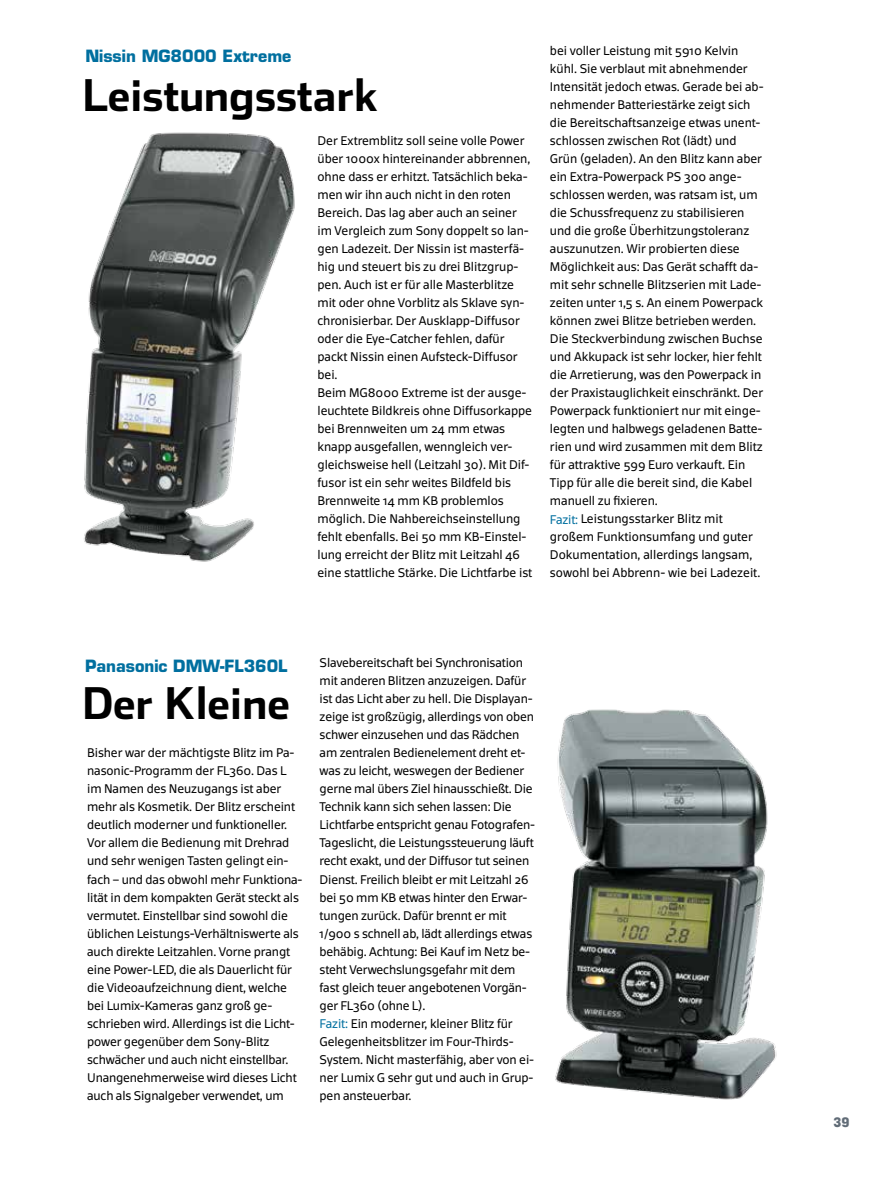
<style>
.page{position:relative;width:893px;height:1191px;background:#fff}
.page>*{position:absolute;margin:0;border:0;box-sizing:border-box;transform-origin:0 0}
.t1{font:700 43.5px "Stainless";color:#000}
.t2{font:700 16.5px "Eurostile LT Std";color:#006f9f}
.t3{font:800 13.5px "Memphis LT Std";color:#616c77;scale:.9 1}
.t4{font:12px/18px "Scuba OT";letter-spacing:-.005em;color:#000}
.s1{color:#006f9f}
</style>
<div class="page">
<img style="left:84px;top:132px;width:211px;height:430px">
<img style="left:555px;top:709px;width:222px;height:390px">
<h2 class="t2" style="left:85px;top:46px;width:208px">Nissin MG8000 Extreme</h2>
<p class="t4" style="left:550px;top:42px;width:215px">bei voller Leistung mit 5910 Kelvin kühl. Sie verblaut mit abnehmender Intensität jedoch etwas. Gerade bei ab&shy;nehmender Batteriestärke zeigt sich die Bereitschaftsanzeige etwas unent&shy;schlossen zwischen Rot (lädt) und Grün (geladen). An den Blitz kann aber ein Extra-Powerpack PS 300 ange&shy;schlossen werden, was ratsam ist, um die Schussfrequenz zu stabilisieren und die große Überhitzungstoleranz auszunutzen. Wir probierten diese Möglichkeit aus: Das Gerät schafft da&shy;mit sehr schnelle Blitzserien mit Lade&shy;zeiten unter 1,5 s. An einem Powerpack können zwei Blitze betrieben werden.<br>Die Steckverbindung zwischen Buchse und Akkupack ist sehr locker, hier fehlt die Arretierung, was den Powerpack in der Praxistauglichkeit einschränkt. Der Powerpack funktioniert nur mit einge&shy;legten und halbwegs geladenen Batte&shy;rien und wird zusammen mit dem Blitz für attraktive 599 Euro verkauft. Ein Tipp für alle die bereit sind, die Kabel manuell zu fixieren.<br><span class="s1">Fazit:</span> Leistungsstarker Blitz mit großem Funktionsumfang und guter Dokumentation, allerdings langsam, sowohl bei Abbrenn- wie bei Ladezeit.</p>
<h1 class="t1" style="left:83px;top:69px;width:297px">Leistungsstark</h1>
<p class="t4" style="left:317px;top:132px;width:216px">Der Extremblitz soll seine volle Power über 1000x hintereinander abbrennen, ohne dass er erhitzt. Tatsächlich beka&shy;men wir ihn auch nicht in den roten Bereich. Das lag aber auch an seiner im Vergleich zum Sony doppelt so lan&shy;gen Ladezeit. Der Nissin ist masterfä&shy;hig und steuert bis zu drei Blitzgrup&shy;pen. Auch ist er für alle Masterblitze mit oder ohne Vorblitz als Sklave syn&shy;chronisierbar. Der Ausklapp-Diffusor oder die Eye-Catcher fehlen, dafür packt Nissin einen Aufsteck-Diffusor bei.<br>Beim MG8000 Extreme ist der ausge&shy;leuchtete Bildkreis ohne Diffusorkappe bei Brennweiten um 24 mm etwas knapp ausgefallen, wenngleich ver&shy;gleichsweise hell (Leitzahl 30). Mit Dif&shy;fusor ist ein sehr weites Bildfeld bis Brennweite 14 mm KB problemlos möglich. Die Nahbereichseinstellung fehlt ebenfalls. Bei 50 mm KB-Einstel&shy;lung erreicht der Blitz mit Leitzahl 46 eine stattliche Stärke. Die Lichtfarbe ist</p>
<h2 class="t2" style="left:85px;top:655px;width:203px">Panasonic DMW-FL360L</h2>
<p class="t4" style="left:320px;top:654px;width:217px">Slavebereitschaft bei Synchronisation mit anderen Blitzen anzuzeigen. Dafür ist das Licht aber zu hell. Die Displayan&shy;zeige ist großzügig, allerdings von oben schwer einzusehen und das Rädchen am zentralen Bedienelement dreht et&shy;was zu leicht, weswegen der Bediener gerne mal übers Ziel hinausschießt. Die Technik kann sich sehen lassen: Die Lichtfarbe entspricht genau Fotografen-Tageslicht, die Leistungssteuerung läuft recht exakt, und der Diffusor tut seinen Dienst. Freilich bleibt er mit Leitzahl 26 bei 50 mm KB etwas hinter den Erwar&shy;tungen zurück. Dafür brennt er mit 1/900 s schnell ab, lädt allerdings etwas behäbig. Achtung: Bei Kauf im Netz be&shy;steht Verwechslungsgefahr mit dem fast gleich teuer angebotenen Vorgän&shy;ger FL360 (ohne L).<br><span class="s1">Fazit:</span> Ein moderner, kleiner Blitz für Gelegenheitsblitzer im Four-Thirds-System. Nicht masterfähig, aber von ei&shy;ner Lumix G sehr gut und auch in Grup&shy;pen ansteuerbar.</p>
<h1 class="t1" style="left:82px;top:677px;width:209px">Der Kleine</h1>
<p class="t4" style="left:87px;top:744px;width:217px">Bisher war der mächtigste Blitz im Pa&shy;nasonic-Programm der FL360. Das L im Namen des Neuzugangs ist aber mehr als Kosmetik. Der Blitz erscheint deutlich moderner und funktioneller.<br>Vor allem die Bedienung mit Drehrad und sehr wenigen Tasten gelingt ein&shy;fach – und das obwohl mehr Funktiona&shy;lität in dem kompakten Gerät steckt als vermutet. Einstellbar sind sowohl die üblichen Leistungs-Verhältniswerte als auch direkte Leitzahlen. Vorne prangt eine Power-LED, die als Dauerlicht für die Videoaufzeichnung dient, welche bei Lumix-Kameras ganz groß ge&shy;schrieben wird. Allerdings ist die Licht&shy;power gegenüber dem Sony-Blitz schwächer und auch nicht einstellbar.<br>Unangenehmerweise wird dieses Licht auch als Signalgeber verwendet, um</p>
<p class="t3" style="left:833px;top:1113px;width:19px">39</p>
</div>
